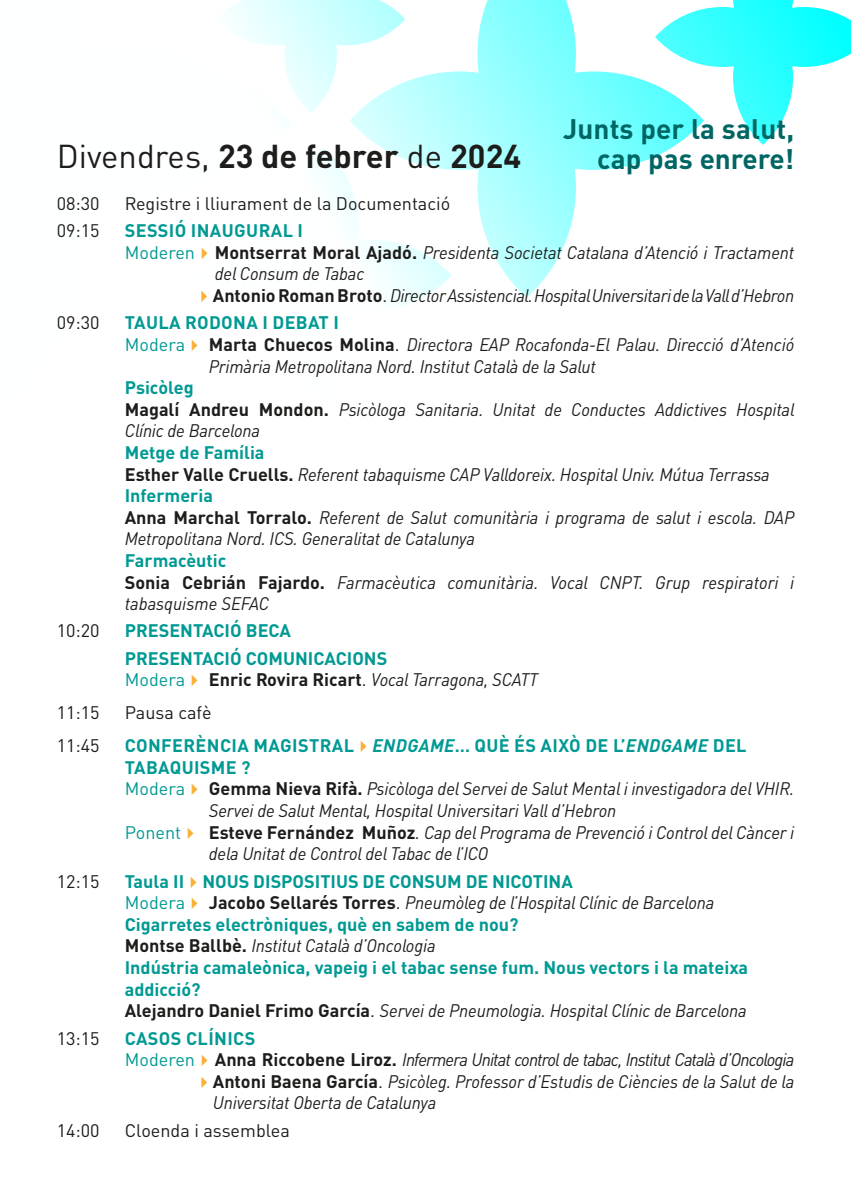
<style>
.page{position:relative;width:851px;height:1191px;background:#fff}
.page>*{position:absolute;margin:0;border:0;box-sizing:border-box;transform-origin:0 0}
.t1{font:700 32.6px "DIN Pro";color:#1d1d1b}
.t2{font:700 28px "DIN Pro";letter-spacing:.005em;color:#006664}
.t3{font:italic 18px/21.6px "DIN Pro";letter-spacing:-.01em;color:#1d1d1b;scale:.95 1}
.t4{font:700 18px/21.6px "DIN Pro";color:#009993}
.t5{font:18px "DIN Pro";color:#1d1d1b}
.t6{font:700 18px "DIN Pro";letter-spacing:.02em;color:#009993}
.t7{font:italic 18px/21.6px "DIN Pro";letter-spacing:-.05em;color:#1d1d1b;scale:.95 1}
.t8{font:italic 18px "DIN Pro";letter-spacing:-.01em;color:#1d1d1b}
.s1{font-weight:400}
.s2{font-style:normal;color:#009993}
.s3{color:#f9b036}
.s4{font-weight:700;font-style:normal}
.s5{font-style:normal}
.s6{font-weight:700;font-style:normal;color:#009993}
.s7{font-style:italic}
.s8{color:#1d1d1b}
.s9{font-weight:400;color:#1d1d1b}
.s10{font-weight:400;font-style:italic;color:#1d1d1b}
</style>
<div class="page">
<svg style="left:227px;top:0;width:623px;height:307px"></svg>
<h2 class="t2" style="left:563px;top:105px;width:233px">Junts per la salut,</h2>
<h1 class="t1" style="left:57px;top:129px;width:466px"><span class="s1">Divendres,</span> 23 de febrer <span class="s1">de</span> 2024</h1>
<h2 class="t2" style="left:597px;top:135px;width:198px">cap pas enrere!</h2>
<p class="t5" style="left:57px;top:189px;width:44px">08:30</p>
<p class="t5" style="left:125px;top:189px;width:327px">Registre i lliurament de la Documentació</p>
<p class="t5" style="left:57px;top:216px;width:44px">09:15</p>
<p class="t6" style="left:125px;top:216px;width:180px">SESSIÓ INAUGURAL I</p>
<p class="t3" style="left:125px;top:240px;width:706px"><span class="s2">Moderen</span><span class="s3">✔</span><span class="s4">Montserrat Moral Ajadó.</span> Presidenta Societat Catalana d’Atenció i Tractament</p>
<p class="t3" style="left:215px;top:261px;width:159px">del Consum de Tabac</p>
<p class="t3" style="left:195px;top:283px;width:632px"><span class="s3">✔</span><span class="s4">Antonio Roman Broto</span><span class="s5">.</span> Director Assistencial. Hospital Universitari de la Vall d’Hebron</p>
<p class="t5" style="left:57px;top:308px;width:44px">09:30</p>
<p class="t6" style="left:125px;top:308px;width:216px">TAULA RODONA I DEBAT I</p>
<p class="t3" style="left:125px;top:332px;width:706px"><span class="s2">Modera</span><span class="s3">✔</span> <span class="s4">Marta Chuecos Molina</span><span class="s5">.</span> Directora EAP Rocafonda-El Palau. Direcció d’Atenció</p>
<p class="t3" style="left:209px;top:353px;width:409px">Primària Metropolitana Nord. Institut Català de la Salut</p>
<p class="t3" style="left:125px;top:375px;width:706px"><span class="s6">Psicòleg<br></span><span class="s4">Magalí Andreu Mondon.</span> Psicòloga Sanitaria. Unitat de Conductes Addictives Hospital<br>Clínic de Barcelona</p>
<p class="t3" style="left:125px;top:440px;width:706px"><span class="s6">Metge de Família<br></span><span class="s4">Esther Valle Cruells.</span> Referent tabaquisme CAP Valldoreix. Hospital Univ. Mútua Terrassa <span class="s6">Infermeria<br></span><span class="s4">Anna Marchal Torralo.</span> Referent de Salut comunitària i programa de salut i escola. DAP Metropolitana Nord. ICS. Generalitat de Catalunya</p>
<p class="t3" style="left:125px;top:548px;width:706px"><span class="s6">Farmacèutic<br></span><span class="s4">Sonia Cebrián Fajardo.</span> Farmacèutica comunitària. Vocal CNPT. Grup respiratori i tabasquisme SEFAC</p>
<p class="t5" style="left:57px;top:617px;width:44px">10:20</p>
<p class="t4" style="left:125px;top:615px;width:264px;line-height:27.2px">PRESENTACIÓ BECA<br>PRESENTACIÓ COMUNICACIONS</p>
<p class="t3" style="left:125px;top:667px;width:436px"><span class="s2">Modera</span><span class="s3">✔</span> <span class="s4">Enric Rovira Ricart</span><span class="s5">.</span> Vocal Tarragona, SCATT</p>
<p class="t5" style="left:57px;top:698px;width:44px">11:15</p>
<p class="t5" style="left:125px;top:698px;width:88px">Pausa cafè</p>
<p class="t5" style="left:57px;top:731px;width:44px">11:45</p>
<p class="t6" style="left:125px;top:730px;width:623px">CONFERÈNCIA MAGISTRAL<span class="s3">✔</span><span class="s7">ENDGAME</span>… QUÈ ÉS AIXÒ DE L’<span class="s7">ENDGAME</span> DEL</p>
<p class="t6" style="left:125px;top:752px;width:127px">TABAQUISME ?</p>
<p class="t3" style="left:125px;top:776px;width:706px"><span class="s2">Modera</span><span class="s3">✔</span> <span class="s4">Gemma Nieva Rifà.</span> Psicòloga del Servei de Salut Mental i investigadora del VHIR.</p>
<p class="t3" style="left:209px;top:798px;width:430px">Servei de Salut Mental, Hospital Universitari Vall d’Hebron</p>
<p class="t8" style="left:125px;top:818px;width:670px"><span class="s2">Ponent</span><span class="s3">✔</span> <span class="s4">Esteve Fernández Muñoz</span>. Cap del Programa de Prevenció i Control del Càncer i</p>
<p class="t3" style="left:209px;top:841px;width:296px">dela Unitat de Control del Tabac de l’ICO</p>
<p class="t5" style="left:57px;top:867px;width:44px">12:15</p>
<p class="t4" style="left:125px;top:868px;width:624px">Taula II<span class="s3">✔</span>NOUS DISPOSITIUS DE CONSUM DE NICOTINA<br><span class="s1">Modera</span><span class="s3">✔</span> <span class="s8">Jacobo Sellarés Torres</span><span class="s9">.</span> <span class="s10">Pneumòleg de l’Hospital Clínic de Barcelona </span>Cigarretes electròniques, què en sabem de nou?<br><span class="s8">Montse Ballbè.</span> <span class="s10">Institut Català d’Oncologia<br></span>Indústria camaleònica, vapeig i el tabac sense fum. Nous vectors i la mateixa addicció?<br><span class="s8">Alejandro Daniel Frimo García</span><span class="s9">.</span> <span class="s10">Servei de Pneumologia. Hospital Clínic de Barcelona</span></p>
<p class="t5" style="left:57px;top:1023px;width:44px">13:15</p>
<p class="t7" style="left:125px;top:1025px;width:706px"><span class="s6">CASOS CLÍNICS<br></span><span class="s2">Moderen</span><span class="s3">✔</span><span class="s4">Anna Riccobene Liroz.</span> Infermera Unitat control de tabac, Institut Català d’Oncologia</p>
<p class="t3" style="left:213px;top:1068px;width:613px;text-indent:-18px"><span class="s3">✔</span><span class="s4">Antoni Baena García</span><span class="s5">.</span> Psicòleg. Professor d’Estudis de Ciències de la Salut de la<br>Universitat Oberta de Catalunya</p>
<p class="t5" style="left:57px;top:1116px;width:44px">14:00</p>
<p class="t5" style="left:125px;top:1116px;width:167px">Cloenda i assemblea</p>
</div>
